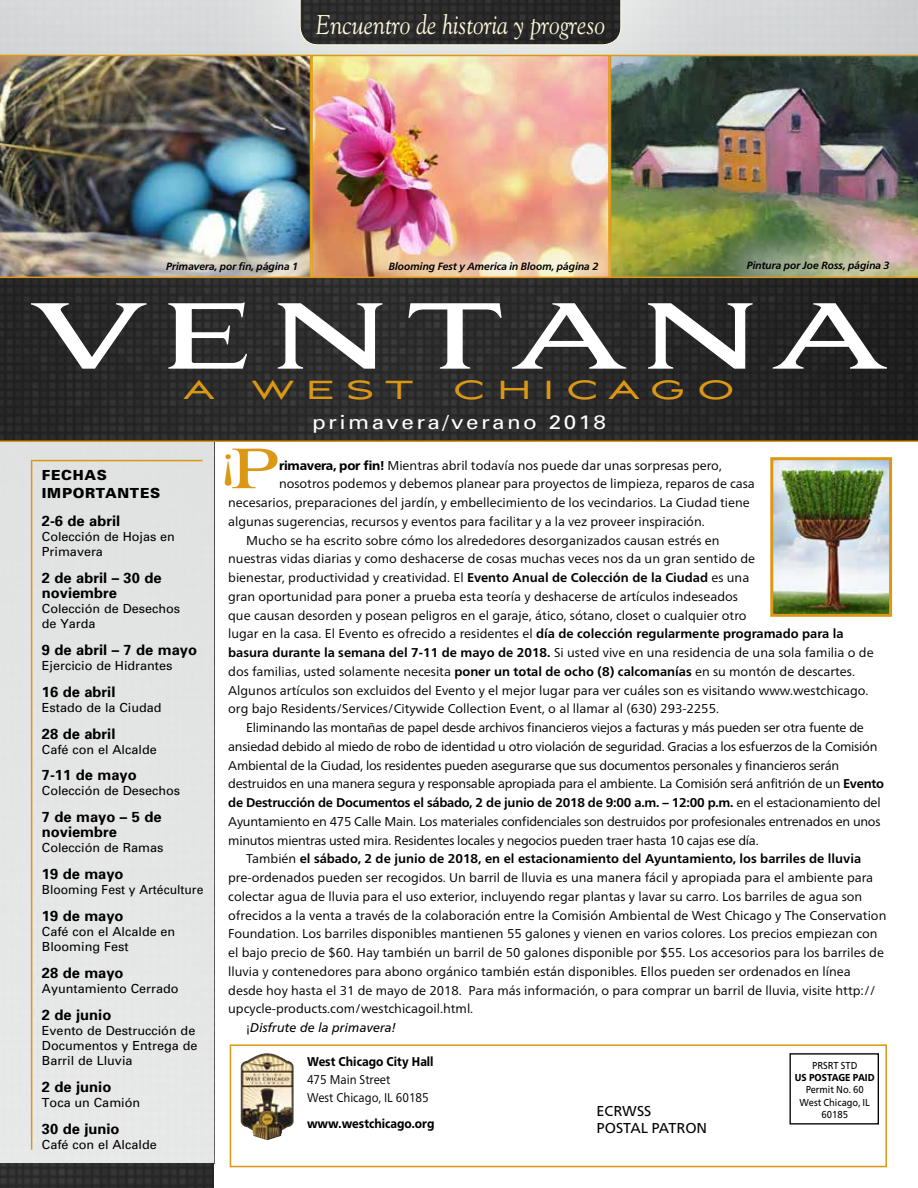
<style>
.page{position:relative;width:918px;height:1188px;background:#fff}
.page>*{position:absolute;margin:0;border:0;box-sizing:border-box;transform-origin:0 0}
.t1{font:700 87.9px "Aviano Serif";letter-spacing:.14em;color:#fff;scale:1.09 1}
.t2{font:700 71.1px "Aviano";color:#db9815;scale:.9 1}
.t3{font:700 46.65px "Aviano";color:#db9815;scale:1.05 1}
.t4{font:32.7px "Aviano Sans";letter-spacing:.28em;color:#db9815;scale:1.26 1}
.t5{font:italic 27px "Goudy";color:#fff9db;scale:.89 1}
.t6{font:19.5px "Univers";letter-spacing:.11em;color:#fff;scale:1.15 1}
.t7{font:700 14.55px/15px "Univers";color:#000}
.t8{font:14.25px/17.1px "Frutiger Neue LTW1 G";color:#000}
.t9{font:900 13.95px/17.4px "Univers";letter-spacing:.05em;color:#000}
.t10{font:12.75px "Frutiger Neue LTW1 G";color:#000}
.t11{font:12.75px "Frutiger Neue LTW1 G";letter-spacing:-.02em;color:#000}
.t12{font:700 12.75px "Frutiger Neue LTW1 G";letter-spacing:-.02em;color:#000}
.t13{font:700 12.75px "Frutiger Neue LTW1 G";color:#000}
.t14{font:800 12.75px "Frutiger Neue LTW1 G";color:#000;scale:.9 1}
.t15{font:12.75px/18.3px "Frutiger Neue LTW1 G";color:#000;scale:.9 1}
.t16{font:italic 12.75px "Frutiger Neue LTW1 G";color:#000}
.t17{font:12.45px/15px "Univers";color:#000}
.t18{font:italic 700 10.5px "Frutiger Neue LTW1 G";letter-spacing:-.01em;color:#000}
.t19{font:10.05px/12.1px "Frutiger Neue LTW1 G";color:#000;text-align:center;scale:.92 1}
.t20{font:800 10.05px "Frutiger Neue LTW1 G";color:#000;scale:.92 1}
.s1{font-weight:800}
.s2{font-weight:700}
.s3{font-weight:400}
.s4{font-style:normal}
</style>
<div class="page">
<div style="left:0;top:419px;width:214px;height:756px;background:#e4e5e5"></div>
<div style="left:0;top:0;width:918px;height:298px;background:#d4d7d7"></div>
<div style="left:230px;top:1044px;width:657px;height:123px;background:#fff;border:2px solid #db9815"></div>
<img style="left:241px;top:1054px;width:40px;height:86px">
<div style="left:182px;top:0;width:557px;height:163px;background:#fff;opacity:.75"></div>
<svg style="left:300px;top:0;width:321px;height:45px;background:#302f2f"></svg>
<img style="left:0;top:55px;width:311px;height:222px">
<img style="left:314px;top:58px;width:293px;height:219px">
<img style="left:610px;top:55px;width:308px;height:222px">
<div style="left:789px;top:1053px;width:90px;height:72px;border:1px solid #000"></div>
<hr style="left:32px;top:460px;width:171px;height:1px;background:#db9815">
<hr style="left:31px;top:460px;width:1px;height:690px;background:#db9815">
<div style="left:311px;top:55px;width:299px;height:227px;border:2px solid #db9815"></div>
<div style="left:132px;top:226px;width:200px;height:82px;background:#fff;opacity:.75"></div>
<div style="left:354px;top:226px;width:279px;height:82px;background:#fff;opacity:.75"></div>
<div style="left:712px;top:225px;width:206px;height:82px;background:#fff;opacity:.75"></div>
<img style="left:774px;top:461px;width:114px;height:152px">
<div style="left:770px;top:457px;width:122px;height:160px;border:3px solid #db9815"></div>
<svg style="left:0;top:277px;width:918px;height:165px;background:#2b2a28"></svg>
<h3 class="t5" style="left:316px;top:9px;width:327px">Encuentro de historia y progreso</h3>
<p class="t18" style="left:166px;top:260px;width:134px">Primavera, por fin, página 1</p>
<p class="t18" style="left:389px;top:260px;width:211px">Blooming Fest y America in Bloom, página 2</p>
<p class="t18" style="left:747px;top:259px;width:145px">Pintura por Joe Ross, página 3</p>
<h1 class="t1" style="left:32px;top:278px;width:785px">VENTANA</h1>
<h3 class="t4" style="left:183px;top:372px;width:334px">A WEST CHICA</h3>
<h3 class="t4" style="left:650px;top:372px;width:69px">G O</h3>
<h3 class="t6" style="left:312px;top:410px;width:257px">primavera/verano 2018</h3>
<h3 class="t3" style="left:221px;top:446px;width:14px">¡</h3>
<h2 class="t2" style="left:228px;top:429px;width:59px">P</h2>
<p class="t10" style="left:279px;top:457px;width:444px"><span class="s1">rimavera, por fin!</span> Mientras abril todavía nos puede dar unas sorpresas pero,</p>
<p class="t9" style="left:42px;top:466px;width:120px">FECHAS<br>IMPORTANTES</p>
<p class="t7" style="left:42px;top:513px;width:80px">2-6 de abril</p>
<p class="t17" style="left:42px;top:529px;width:135px">Colección de Hojas en<br>Primavera</p>
<p class="t7" style="left:42px;top:570px;width:121px">2 de abril – 30 de noviembre</p>
<p class="t17" style="left:42px;top:601px;width:140px">Colección de Desechos de Yarda</p>
<p class="t7" style="left:42px;top:642px;width:157px">9 de abril – 7 de mayo</p>
<p class="t17" style="left:42px;top:658px;width:132px">Ejercicio de Hidrantes</p>
<p class="t7" style="left:42px;top:684px;width:75px">16 de abril</p>
<p class="t17" style="left:42px;top:700px;width:121px">Estado de la Ciudad</p>
<p class="t7" style="left:42px;top:725px;width:75px">28 de abril</p>
<p class="t17" style="left:42px;top:741px;width:116px">Café con el Alcalde</p>
<p class="t7" style="left:42px;top:767px;width:96px">7-11 de mayo</p>
<p class="t17" style="left:42px;top:783px;width:140px">Colección de Desechos</p>
<p class="t7" style="left:42px;top:809px;width:121px">7 de mayo – 5 de noviembre</p>
<p class="t17" style="left:42px;top:840px;width:123px">Colección de Ramas</p>
<p class="t7" style="left:42px;top:866px;width:83px">19 de mayo</p>
<p class="t17" style="left:42px;top:882px;width:163px">Blooming Fest y Artéculture</p>
<p class="t7" style="left:42px;top:908px;width:83px">19 de mayo</p>
<p class="t17" style="left:42px;top:924px;width:135px">Café con el Alcalde en<br>Blooming Fest</p>
<p class="t7" style="left:42px;top:965px;width:83px">28 de mayo</p>
<p class="t17" style="left:42px;top:981px;width:138px">Ayuntamiento Cerrado</p>
<p class="t7" style="left:42px;top:1007px;width:71px">2 de junio</p>
<p class="t17" style="left:42px;top:1023px;width:157px">Evento de Destrucción de<br>Documentos y Entrega de<br>Barril de Lluvia</p>
<p class="t7" style="left:42px;top:1079px;width:71px">2 de junio</p>
<p class="t17" style="left:42px;top:1095px;width:100px">Toca un Camión</p>
<p class="t7" style="left:42px;top:1120px;width:79px">30 de junio</p>
<p class="t17" style="left:42px;top:1136px;width:116px">Café con el Alcalde</p>
<p class="t10" style="left:279px;top:476px;width:477px">nosotros podemos y debemos planear para proyectos de limpieza, reparos de casa</p>
<p class="t10" style="left:228px;top:495px;width:523px">necesarios, preparaciones del jardín, y embellecimiento de los vecindarios. La Ciudad tiene</p>
<p class="t10" style="left:228px;top:514px;width:478px">algunas sugerencias, recursos y eventos para facilitar y a la vez proveer inspiración.</p>
<p class="t10" style="left:246px;top:532px;width:475px">Mucho se ha escrito sobre cómo los alrededores desorganizados causan estrés en</p>
<p class="t10" style="left:228px;top:551px;width:529px">nuestras vidas diarias y como deshacerse de cosas muchas veces nos da un gran sentido de</p>
<p class="t10" style="left:228px;top:570px;width:523px">bienestar, productividad y creatividad. El <span class="s2">Evento Anual de Colección de la Ciudad</span> es una</p>
<p class="t10" style="left:228px;top:589px;width:511px">gran oportunidad para poner a prueba esta teoría y deshacerse de artículos indeseados</p>
<p class="t10" style="left:228px;top:607px;width:520px">que causan desorden y posean peligros en el garaje, ático, sótano, closet o cualquier otro</p>
<p class="t10" style="left:228px;top:626px;width:617px">lugar en la casa. El Evento es ofrecido a residentes el <span class="s2">día de colección regularmente programado para la</span></p>
<p class="t10" style="left:228px;top:645px;width:647px"><span class="s2">basura durante la semana del 7-11 de mayo de 2018.</span> Si usted vive en una residencia de una sola familia o de</p>
<p class="t10" style="left:228px;top:664px;width:628px">dos familias, usted solamente necesita <span class="s2">poner un total de ocho (8) calcomanías</span> en su montón de descartes.</p>
<p class="t10" style="left:228px;top:682px;width:642px">Algunos artículos son excluidos del Evento y el mejor lugar para ver cuáles son es visitando www.westchicago.</p>
<p class="t10" style="left:228px;top:701px;width:492px">org bajo Residents/Services/Citywide Collection Event, o al llamar al (630) 293-2255.</p>
<p class="t11" style="left:246px;top:720px;width:619px">Eliminando las montañas de papel desde archivos financieros viejos a facturas y más pueden ser otra fuente de</p>
<p class="t11" style="left:228px;top:739px;width:651px">ansiedad debido al miedo de robo de identidad u otro violación de seguridad. Gracias a los esfuerzos de la Comisión</p>
<p class="t11" style="left:228px;top:757px;width:613px">Ambiental de la Ciudad, los residentes pueden asegurarse que sus documentos personales y financieros serán</p>
<p class="t11" style="left:228px;top:776px;width:657px">destruidos en una manera segura y responsable apropiada para el ambiente. La Comisión será anfitrión de un <span class="s2">Evento</span></p>
<p class="t12" style="left:228px;top:795px;width:654px">de Destrucción de Documentos el sábado, 2 de junio de 2018 de 9:00 a.m. – 12:00 p.m. <span class="s3">en el estacionamiento del</span></p>
<p class="t11" style="left:228px;top:814px;width:654px">Ayuntamiento en 475 Calle Main. Los materiales confidenciales son destruidos por profesionales entrenados en unos</p>
<p class="t11" style="left:228px;top:832px;width:532px">minutos mientras usted mira. Residentes locales y negocios pueden traer hasta 10 cajas ese día.</p>
<p class="t13" style="left:246px;top:851px;width:616px"><span class="s3">También</span> el sábado, 2 de junio de 2018, en el estacionamiento del Ayuntamiento, los barriles de lluvia</p>
<p class="t10" style="left:228px;top:870px;width:647px">pre-ordenados pueden ser recogidos. Un barril de lluvia es una manera fácil y apropiada para el ambiente para</p>
<p class="t10" style="left:228px;top:889px;width:636px">colectar agua de lluvia para el uso exterior, incluyendo regar plantas y lavar su carro. Los barriles de agua son</p>
<p class="t10" style="left:228px;top:907px;width:660px">ofrecidos a la venta a través de la colaboración entre la Comisión Ambiental de West Chicago y The Conservation</p>
<p class="t10" style="left:228px;top:926px;width:651px">Foundation. Los barriles disponibles mantienen 55 galones y vienen en varios colores. Los precios empiezan con</p>
<p class="t10" style="left:228px;top:945px;width:657px">el bajo precio de $60. Hay también un barril de 50 galones disponible por $55. Los accesorios para los barriles de</p>
<p class="t10" style="left:228px;top:964px;width:624px">lluvia y contenedores para abono orgánico también están disponibles. Ellos pueden ser ordenados en línea</p>
<p class="t10" style="left:228px;top:982px;width:649px">desde hoy hasta el 31 de mayo de 2018. Para más información, o para comprar un barril de lluvia, visite http://</p>
<p class="t10" style="left:228px;top:1001px;width:247px">upcycle-products.com/westchicagoil.html.</p>
<p class="t16" style="left:246px;top:1020px;width:151px"><span class="s4">¡</span>Disfrute de la primavera!</p>
<p class="t14" style="left:307px;top:1053px;width:142px">West Chicago City Hall</p>
<p class="t15" style="left:307px;top:1070px;width:137px">475 Main Street<br>West Chicago, IL 60185</p>
<p class="t19" style="left:812px;top:1060px;width:51px">PRSRT STD</p>
<p class="t20" style="left:795px;top:1072px;width:88px">US POSTAGE PAID</p>
<p class="t19" style="left:800px;top:1084px;width:78px">Permit No. 60<br>West Chicago, IL<br>60185</p>
<p class="t8" style="left:597px;top:1102px;width:112px">ECRWSS<br>POSTAL PATRON</p>
<p class="t14" style="left:307px;top:1116px;width:143px">www.westchicago.org</p>
</div>
